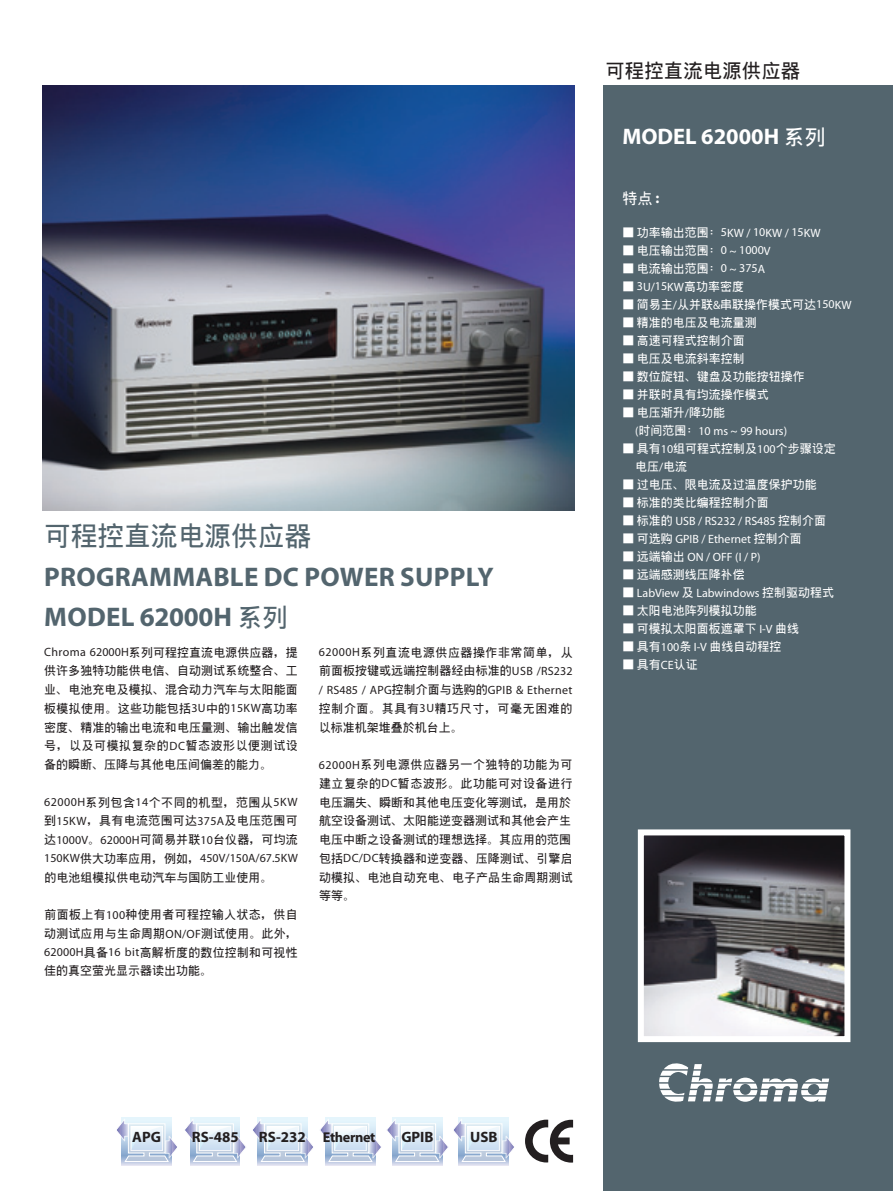
<style>
.page{position:relative;width:893px;height:1191px;background:#fff}
.page>*{position:absolute;margin:0;border:0;box-sizing:border-box;transform-origin:0 0}
.t1{font:700 27px/40.5px "Myriad Pro";letter-spacing:.01em;color:#53656e}
.t2{font:700 27px "AR Hei B5 S";letter-spacing:-.01em;color:#53656e}
.t3{font:700 22.5px "Myriad Pro";color:#fff}
.t4{font:700 19.5px "AR Hei B5 S";color:#231f20}
.t5{font:700 15px "Myriad Pro";color:#231f20}
.t6{font:700 15px "AR Hei B5 S";color:#fff}
.t7{font:700 14.25px "Myriad Pro";letter-spacing:-.025em;color:#231f20}
.t8{font:700 12px/18.8px "AR Hei B5 S";letter-spacing:.005em;color:#231f20;text-align:justify}
.t9{font:700 12px/18px "AR Hei B5 S";color:#fff}
.t10{font:12px "Myriad Pro";color:#fff}
.t11{font:700 12px/18.8px "AR Hei B5 S";letter-spacing:.05em;color:#231f20}
.t12{font:12px "Myriad Pro";color:#231f20}
.t13{font:12px "Myriad Pro";letter-spacing:.025em;color:#231f20}
.s1{font-family:"AR Hei B5 S";font-size:25.5px}
.s2{font-family:"Myriad Pro";font-weight:400}
.s3{font-family:"AR Hei B5 S";font-weight:700}
.s4{font-family:"AR Hei B5 S";font-size:21px}
.s5{font-family:"Myriad Pro"}
.s6{font-size:15px}
</style>
<div class="page">
<img style="left:43px;top:85px;width:531px;height:425px">
<div style="left:604px;top:85px;width:289px;height:1106px;background:#53656e"></div>
<img style="left:645px;top:836px;width:198px;height:199px">
<div style="left:638px;top:829px;width:212px;height:213px;border:6px solid #fff"></div>
<svg style="left:659px;top:1063px;width:170px;height:39px"></svg>
<div style="left:452px;top:1118px;width:63px;height:53px;background:linear-gradient(to right,#fcfdfe,#fff)"></div>
<div style="left:459px;top:1118px;width:50px;height:47px;background:#cad2e7"></div>
<div style="left:386px;top:1118px;width:63px;height:53px;background:linear-gradient(to right,#fff,#fcfdfe)"></div>
<div style="left:392px;top:1118px;width:50px;height:47px;background:#cad2e7"></div>
<div style="left:319px;top:1118px;width:63px;height:53px;background:linear-gradient(to right,#fff,#fcfdfe)"></div>
<div style="left:325px;top:1118px;width:50px;height:47px;background:#cad2e7"></div>
<div style="left:251px;top:1118px;width:63px;height:53px;background:linear-gradient(to right,#fcfdfe,#fff)"></div>
<div style="left:258px;top:1118px;width:50px;height:47px;background:#cad2e7"></div>
<div style="left:190px;top:1118px;width:50px;height:47px;background:#cad2e7"></div>
<svg style="left:185px;top:1118px;width:330px;height:44px"></svg>
<svg style="left:525px;top:1119px;width:48px;height:43px"></svg>
<div style="left:115px;top:1118px;width:63px;height:53px;background:linear-gradient(to right,#fcfdfe,#fff)"></div>
<div style="left:122px;top:1118px;width:50px;height:47px;background:#cad2e7"></div>
<svg style="left:116px;top:1118px;width:62px;height:44px"></svg>
<h1 class="t2" style="left:44px;top:522px;width:269px">可程控直流電源供應器</h1>
<h1 class="t1" style="left:44px;top:555px;width:451px">PROGRAMMABLE DC POWER SUPPLY<br>MODEL 62000H <span class="s1">系列</span></h1>
<p class="t8" style="left:44px;top:642px;width:255px"><span class="s2">Chroma 62000H</span>系列可程控直流電源供應器，提供許多獨特功能供電信、自動測試系統整合、工業、電池充電及模擬、混合動力汽車與太陽能面板模擬使用。這些功能包括<span class="s2">3U</span>中的<span class="s2">15KW</span>高功率密度、精準的輸出電流和電壓量測、輸出觸發信號，以及可模擬複雜的<span class="s2">DC</span>暫態波形以便測試設備的瞬斷、壓降與其他電壓間偏差的能力。</p>
<p class="t8" style="left:44px;top:792px;width:255px"><span class="s2">62000H</span>系列包含<span class="s2">14</span>個不同的機型，範圍從<span class="s2">5KW</span>到<span class="s2">15KW</span>，具有電流範圍可達<span class="s2">375A</span>及電壓範圍可達<span class="s2">1000V</span>。<span class="s2">62000H</span>可簡易並聯<span class="s2">10</span>台儀器，可均流</p>
<p class="t12" style="left:44px;top:851px;width:255px">150KW<span class="s3">供大功率應用，例如，</span>450V/150A/67.5KW</p>
<p class="t8" style="left:44px;top:867px;width:229px">的電池組模擬供電動汽車與國防工業使用。</p>
<p class="t8" style="left:44px;top:905px;width:255px">前面板上有<span class="s2">100</span>種使用者可程控輸入狀態，供自動測試應用與生命週期<span class="s2">ON/OF</span>測試使用。此外，<span class="s2">62000H</span>具備<span class="s2">16 bit</span>高解析度的數位控制和可視性佳的真空螢光顯示器讀出功能。</p>
<p class="t8" style="left:319px;top:642px;width:255px"><span class="s2">62000H</span>系列直流電源供應器操作非常簡單，從前面板按鍵或遠端控制器經由標準的<span class="s2">USB /RS232</span></p>
<p class="t13" style="left:319px;top:682px;width:255px">/ RS485 / APG<span class="s3">控制介面與選購的</span>GPIB &amp; Ethernet</p>
<p class="t11" style="left:319px;top:699px;width:255px">控制介面。其具有<span class="s2">3U</span>精巧尺寸，可毫無困難的以標準機架堆疊於機台上。</p>
<p class="t8" style="left:319px;top:755px;width:255px;text-align:left"><span class="s2">62000H</span>系列電源供應器另一個獨特的功能為可建立複雜的<span class="s2">DC</span>暫態波形。此功能可對設備進行電壓漏失、瞬斷和其他電壓變化等測試，是用於航空設備測試、太陽能逆變器測試和其他會產生電壓中斷之設備測試的理想選擇。其應用的範圍包括<span class="s2">DC/DC</span>轉換器和逆變器、壓降測試、引擎啟動模擬、電池自動充電、電子產品生命週期測試等等。</p>
<h3 class="t4" style="left:605px;top:60px;width:196px">可程控直流電源供應器</h3>
<h2 class="t3" style="left:622px;top:122px;width:205px">MODEL 62000H <span class="s4">系列</span></h2>
<p class="t6" style="left:622px;top:190px;width:38px">特點<span class="s5">:</span></p>
<p class="t10" style="left:622px;top:225px;width:200px"><span class="s3">■ 功率輸出範圍：</span>5KW / 10KW / 15KW</p>
<p class="t9" style="left:622px;top:241px;width:150px">■ 電壓輸出範圍：<span class="s2">0 ~ 1000V</span></p>
<p class="t9" style="left:622px;top:259px;width:144px">■ 電流輸出範圍：<span class="s2">0 ~ 375A</span></p>
<p class="t10" style="left:622px;top:279px;width:123px"><span class="s3">■</span> 3U/15KW<span class="s3">高功率密度</span></p>
<p class="t9" style="left:622px;top:295px;width:231px">■ 簡易主<span class="s2">/</span>從並聯<span class="s2">&amp;</span>串聯操作模式可達<span class="s2">150KW</span></p>
<p class="t9" style="left:622px;top:313px;width:136px">■ 精準的電壓及電流量測</p>
<p class="t9" style="left:622px;top:331px;width:124px">■ 高速可程式控制介面</p>
<p class="t9" style="left:622px;top:349px;width:124px">■ 電壓及電流斜率控制</p>
<p class="t9" style="left:622px;top:367px;width:184px">■ 數位旋鈕、鍵盤及功能按鈕操作</p>
<p class="t9" style="left:622px;top:385px;width:148px">■ 並聯時具有均流操作模式</p>
<p class="t9" style="left:622px;top:403px;width:104px">■ 電壓漸升<span class="s2">/</span>降功能</p>
<p class="t10" style="left:635px;top:423px;width:154px">(<span class="s3">時間範圍：</span>10 ms ~ 99 hours)</p>
<p class="t9" style="left:635px;top:439px;width:202px;text-indent:-13px">■ 具有<span class="s2">10</span>組可程式控制及<span class="s2">100</span>個步驟設定電壓<span class="s2">/</span>電流</p>
<p class="t9" style="left:622px;top:475px;width:196px">■ 過電壓、限電流及過溫度保護功能</p>
<p class="t9" style="left:622px;top:493px;width:148px">■ 標準的類比編程控制介面</p>
<p class="t10" style="left:622px;top:513px;width:205px"><span class="s3">■ 標準的</span> USB / RS232 / RS485 <span class="s3">控制介面</span></p>
<p class="t10" style="left:622px;top:531px;width:181px"><span class="s3">■ 可選購</span> GPIB / Ethernet <span class="s3">控制介面</span></p>
<p class="t10" style="left:622px;top:549px;width:140px"><span class="s3">■ 遠端輸出</span> ON / OFF (I / P)</p>
<p class="t9" style="left:622px;top:565px;width:124px">■ 遠端感測線壓降補償</p>
<p class="t10" style="left:622px;top:585px;width:213px"><span class="s3">■</span> LabView <span class="s3">及</span> Labwindows <span class="s3">控制驅動程式</span></p>
<p class="t9" style="left:622px;top:601px;width:136px">■ 太陽電池陣列模擬功能</p>
<p class="t9" style="left:622px;top:619px;width:178px">■ 可模擬太陽面板遮罩下 <span class="s2">I-V</span> 曲線</p>
<p class="t9" style="left:622px;top:637px;width:161px">■ 具有<span class="s2">100</span>條 <span class="s2">I-V</span> 曲線自動程控</p>
<p class="t9" style="left:622px;top:655px;width:77px">■ 具有<span class="s2">CE</span>認證</p>
<p class="t5" style="left:132px;top:1127px;width:30px">APG</p>
<p class="t5" style="left:192px;top:1127px;width:48px">RS-485</p>
<p class="t7" style="left:259px;top:1128px;width:118px"><span class="s6">RS-232</span> Ethernet</p>
<p class="t5" style="left:401px;top:1127px;width:34px">GPIB</p>
<p class="t5" style="left:470px;top:1127px;width:29px">USB</p>
</div>
